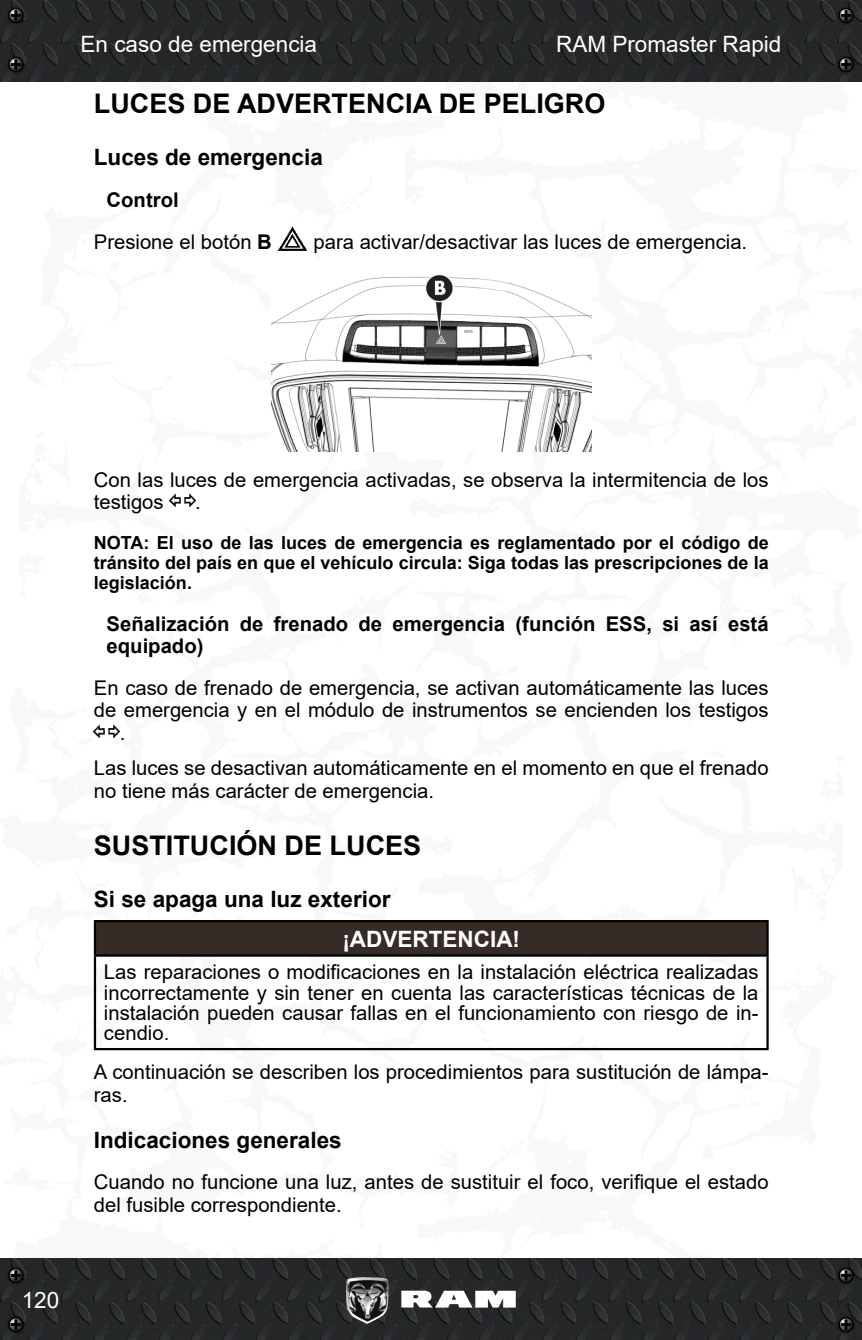
<style>
.page{position:relative;width:862px;height:1340px;background:#fff}
.page>*{position:absolute;margin:0;border:0;box-sizing:border-box;transform-origin:0 0}
._1_Título{font:700 27px "Arial";color:#000}
._2_Subtítulo{font:700 22.5px "Arial";color:#000}
.t1{font:22.5px "Arial";color:#fff}
.Adver_Preca_Título{font:700 22.5px "Arial";color:#fff}
._4_Normal{font:20.25px/22.5px "Arial";color:#000}
.Adver_Preca_Texto{font:20.25px/20.2px "Arial";color:#000;text-align:justify}
._3_Tercer_sub{font:700 20.25px/22.5px "Arial";color:#000}
._6_NOTA{font:700 18px/20.2px "Arial";color:#000;text-align:justify}
.s1{font-weight:700}
</style>
<div class="page">
<svg style="left:861px;top:39px;width:1px;height:1259px"></svg>
<img style="left:0;top:0;width:861px;height:81px">
<img style="left:0;top:1258px;width:861px;height:81px">
<svg style="left:401px;top:1290px;width:114px;height:17px"></svg>
<img style="left:346px;top:1276px;width:42px;height:47px">
<img style="left:5px;top:4px;width:22px;height:22px">
<svg style="left:8px;top:8px;width:16px;height:15px"></svg>
<img style="left:5px;top:1264px;width:22px;height:22px">
<svg style="left:8px;top:1267px;width:16px;height:15px"></svg>
<img style="left:834px;top:4px;width:22px;height:22px">
<svg style="left:837px;top:8px;width:16px;height:15px"></svg>
<img style="left:834px;top:1264px;width:22px;height:22px">
<svg style="left:837px;top:1267px;width:16px;height:15px"></svg>
<img style="left:5px;top:53px;width:22px;height:23px">
<svg style="left:8px;top:57px;width:16px;height:15px"></svg>
<img style="left:5px;top:1313px;width:22px;height:22px">
<svg style="left:8px;top:1316px;width:16px;height:15px"></svg>
<img style="left:834px;top:53px;width:22px;height:23px">
<svg style="left:837px;top:57px;width:16px;height:15px"></svg>
<img style="left:834px;top:1313px;width:22px;height:22px">
<svg style="left:837px;top:1316px;width:16px;height:15px"></svg>
<img style="left:277px;top:226px;width:30px;height:25px">
<img style="left:271px;top:274px;width:319px;height:177px">
<img style="left:169px;top:493px;width:26px;height:14px">
<img style="left:94px;top:724px;width:26px;height:14px">
<div style="left:95px;top:921px;width:672px;height:34px;background:#372b27"></div>
<hr style="left:94px;top:920px;width:674px;height:2px;background:#000">
<hr style="left:94px;top:922px;width:2px;height:32px;background:#000">
<hr style="left:766px;top:922px;width:2px;height:32px;background:#000">
<hr style="left:94px;top:954px;width:674px;height:2px;background:#000">
<hr style="left:94px;top:956px;width:2px;height:91px;background:#000">
<hr style="left:766px;top:956px;width:2px;height:91px;background:#000">
<hr style="left:94px;top:1047px;width:674px;height:3px;background:#000">
<p class="t1" style="left:80px;top:29px;width:238px">En caso de emergencia</p>
<p class="t1" style="left:556px;top:29px;width:227px">RAM Promaster Rapid</p>
<p class="_1_Título" style="left:94px;top:84px;width:513px">LUCES DE ADVERTENCIA DE PELIGRO</p>
<p class="_2_Subtítulo" style="left:94px;top:142px;width:230px">Luces de emergencia</p>
<p class="_3_Tercer_sub" style="left:107px;top:189px;width:73px">Control</p>
<p class="_4_Normal" style="left:94px;top:230px;width:179px">Presione el botón <span class="s1">B</span></p>
<p class="_4_Normal" style="left:313px;top:230px;width:435px">para activar/desactivar las luces de emergencia.</p>
<p class="t1" style="left:22px;top:1284px;width:39px">120</p>
<p class="_4_Normal" style="left:94px;top:468px;width:676px">Con las luces de emergencia activadas, se observa la intermitencia de los testigos</p>
<p class="_4_Normal" style="left:195px;top:490px;width:7px">.</p>
<p class="_6_NOTA" style="left:94px;top:532px;width:676px">NOTA: El uso de las luces de emergencia es reglamentado por el código de tránsito del país en que el vehículo circula: Siga todas las prescripciones de la legislación.</p>
<p class="_3_Tercer_sub" style="left:107px;top:612px;width:663px">Señalización de frenado de emergencia (función ESS, si así está equipado)</p>
<p class="_4_Normal" style="left:94px;top:676px;width:676px">En caso de frenado de emergencia, se activan automáticamente las luces</p>
<p class="_4_Normal" style="left:94px;top:699px;width:676px">de emergencia y en el módulo de instrumentos se encienden los testigos</p>
<p class="_4_Normal" style="left:120px;top:721px;width:7px">.</p>
<p class="_4_Normal" style="left:94px;top:756px;width:676px">Las luces se desactivan automáticamente en el momento en que el frenado no tiene más carácter de emergencia.</p>
<p class="_1_Título" style="left:94px;top:826px;width:329px">SUSTITUCIÓN DE LUCES</p>
<p class="_2_Subtítulo" style="left:94px;top:883px;width:298px">Si se apaga una luz exterior</p>
<p class="Adver_Preca_Título" style="left:342px;top:922px;width:179px">¡ADVERTENCIA!</p>
<p class="Adver_Preca_Texto" style="left:104px;top:961px;width:655px">Las reparaciones o modificaciones en la instalación eléctrica realizadas incorrectamente y sin tener en cuenta las características técnicas de la instalación pueden causar fallas en el funcionamiento con riesgo de in&shy;cendio.</p>
<p class="_4_Normal" style="left:94px;top:1060px;width:676px">A continuación se describen los procedimientos para sustitución de lámpa&shy;ras.</p>
<p class="_2_Subtítulo" style="left:94px;top:1123px;width:249px">Indicaciones generales</p>
<p class="_4_Normal" style="left:94px;top:1170px;width:676px">Cuando no funcione una luz, antes de sustituir el foco, verifique el estado del fusible correspondiente.</p>
</div>
